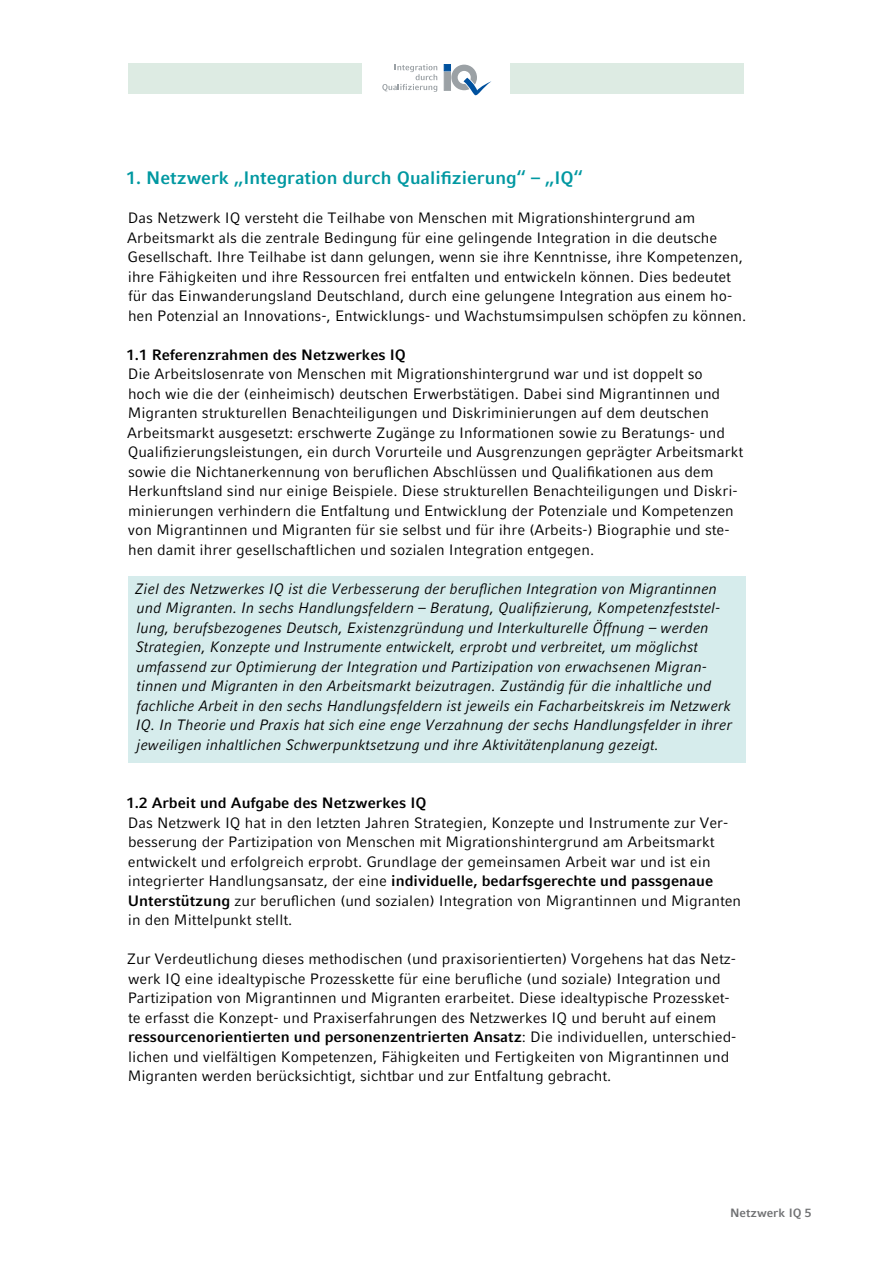
<style>
.page{position:relative;width:893px;height:1263px;background:#fff}
.page>*{position:absolute;margin:0;border:0;box-sizing:border-box;transform-origin:0 0}
.t1{font:700 18px "Compatil Fact LT";color:#0098a1}
.t2{font:15px/19.5px "Compatil Fact LT";color:#000}
.t3{font:italic 15px/19.5px "Compatil Fact LT";color:#000}
.t4{font:700 15px "Compatil Fact LT";color:#000}
.t5{font:700 12px "Compatil Fact LT";color:#707173}
.s1{font-weight:700}
</style>
<div class="page">
<svg style="left:382px;top:64px;width:55px;height:28px"></svg>
<div style="left:444px;top:72px;width:7px;height:18px;background:#9ba1a5"></div>
<div style="left:444px;top:64px;width:7px;height:7px;background:#00519e;border:1px solid #00519e"></div>
<svg style="left:451px;top:65px;width:40px;height:31px"></svg>
<div style="left:128px;top:64px;width:233px;height:30px;background:#ddebe3"></div>
<div style="left:510px;top:64px;width:234px;height:30px;background:#ddebe3"></div>
<div style="left:128px;top:576px;width:618px;height:186px;background:#d6ecec"></div>
<p class="t1" style="left:126px;top:167px;width:458px">1. Netzwerk „Integration durch Qualifizierung“ – „IQ“</p>
<p class="t2" style="left:127px;top:208px;width:621px">Das Netzwerk IQ versteht die Teilhabe von Menschen mit Migrationshintergrund am Arbeitsmarkt als die zentrale Bedingung für eine gelingende Integration in die deutsche Gesellschaft. Ihre Teilhabe ist dann gelungen, wenn sie ihre Kenntnisse, ihre Kompetenzen, ihre Fähigkeiten und ihre Ressourcen frei entfalten und entwickeln können. Dies bedeutet für das Einwanderungsland Deutschland, durch eine gelungene Integration aus einem ho&shy;hen Potenzial an Innovations-, Entwicklungs- und Wachstumsimpulsen schöpfen zu können.</p>
<p class="t4" style="left:127px;top:346px;width:281px">1.1 Referenzrahmen des Netzwerkes IQ</p>
<p class="t2" style="left:127px;top:364px;width:617px">Die Arbeitslosenrate von Menschen mit Migrationshintergrund war und ist doppelt so<br>hoch wie die der (einheimisch) deutschen Erwerbstätigen. Dabei sind Migrantinnen und Migranten strukturellen Benachteiligungen und Diskriminierungen auf dem deutschen Arbeitsmarkt ausgesetzt: erschwerte Zugänge zu Informationen sowie zu Beratungs- und Qualifizierungsleistungen, ein durch Vorurteile und Ausgrenzungen geprägter Arbeitsmarkt sowie die Nichtanerkennung von beruflichen Abschlüssen und Qualifikationen aus dem Herkunftsland sind nur einige Beispiele. Diese strukturellen Benachteiligungen und Diskri&shy;minierungen verhindern die Entfaltung und Entwicklung der Potenziale und Kompetenzen von Migrantinnen und Migranten für sie selbst und für ihre (Arbeits-) Biographie und ste&shy;hen damit ihrer gesellschaftlichen und sozialen Integration entgegen.</p>
<p class="t3" style="left:135px;top:579px;width:599px">Ziel des Netzwerkes IQ ist die Verbesserung der beruflichen Integration von Migrantinnen und Migranten. In sechs Handlungsfeldern – Beratung, Qualifizierung, Kompetenzfeststel&shy;lung, berufsbezogenes Deutsch, Existenzgründung und Interkulturelle Öffnung – werden Strategien, Konzepte und Instrumente entwickelt, erprobt und verbreitet, um möglichst umfassend zur Optimierung der Integration und Partizipation von erwachsenen Migran&shy;tinnen und Migranten in den Arbeitsmarkt beizutragen. Zuständig für die inhaltliche und fachliche Arbeit in den sechs Handlungsfeldern ist jeweils ein Facharbeitskreis im Netzwerk IQ. In Theorie und Praxis hat sich eine enge Verzahnung der sechs Handlungsfelder in ihrer jeweiligen inhaltlichen Schwerpunktsetzung und ihre Aktivitätenplanung gezeigt.</p>
<p class="t4" style="left:127px;top:794px;width:301px">1.2 Arbeit und Aufgabe des Netzwerkes IQ</p>
<p class="t2" style="left:128px;top:813px;width:615px">Das Netzwerk IQ hat in den letzten Jahren Strategien, Konzepte und Instrumente zur Ver&shy;besserung der Partizipation von Menschen mit Migrationshintergrund am Arbeitsmarkt entwickelt und erfolgreich erprobt. Grundlage der gemeinsamen Arbeit war und ist ein integrierter Handlungsansatz, der eine <span class="s1">individuelle, bedarfsgerechte und passgenaue Unterstützung</span> zur beruflichen (und sozialen) Integration von Migrantinnen und Migranten in den Mittelpunkt stellt.</p>
<p class="t2" style="left:127px;top:949px;width:611px">Zur Verdeutlichung dieses methodischen (und praxisorientierten) Vorgehens hat das Netz&shy;werk IQ eine idealtypische Prozesskette für eine berufliche (und soziale) Integration und Partizipation von Migrantinnen und Migranten erarbeitet. Diese idealtypische Prozessket&shy;te erfasst die Konzept- und Praxiserfahrungen des Netzwerkes IQ und beruht auf einem <span class="s1">ressourcenorientierten und personenzentrierten Ansatz</span>: Die individuellen, unterschied&shy;lichen und vielfältigen Kompetenzen, Fähigkeiten und Fertigkeiten von Migrantinnen und Migranten werden berücksichtigt, sichtbar und zur Entfaltung gebracht.</p>
<p class="t5" style="left:730px;top:1206px;width:83px">Netzwerk IQ 5</p>
</div>
